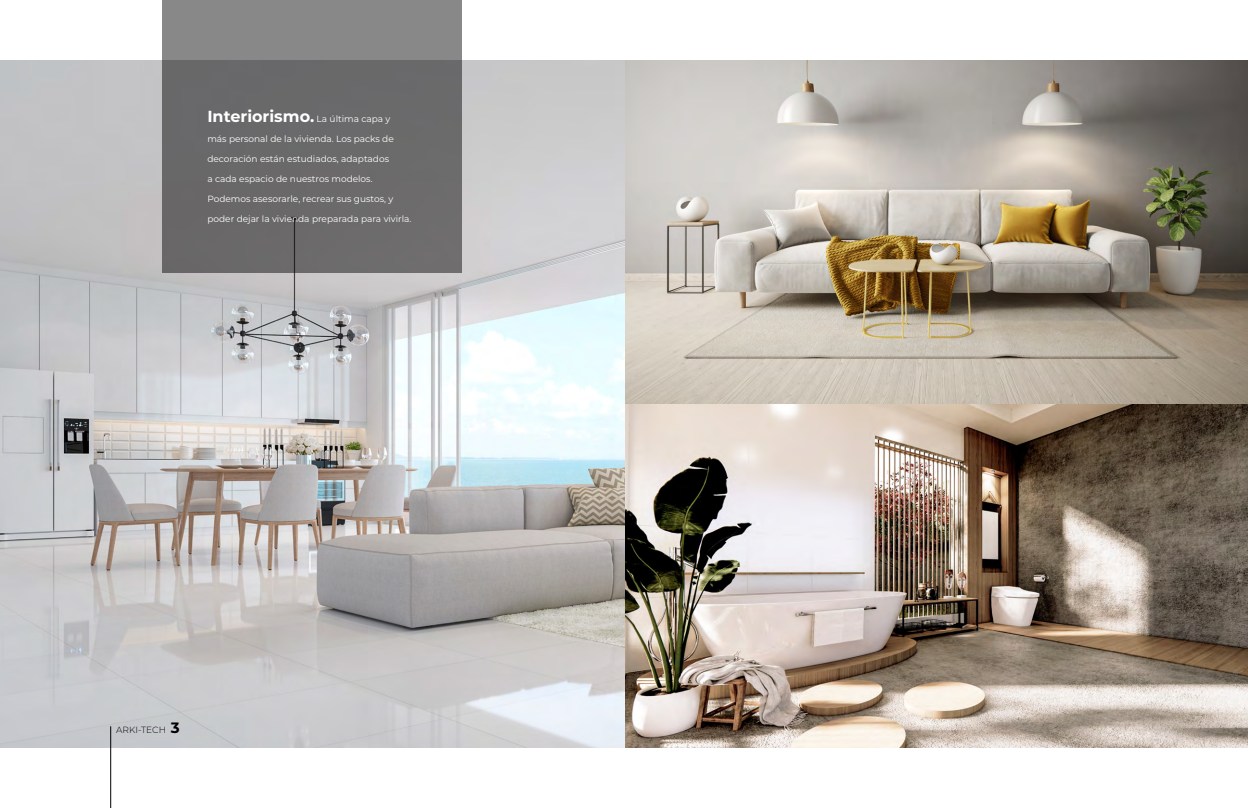
<style>
.page{position:relative;width:1248px;height:808px;background:#fff}
.page>*{position:absolute;margin:0;border:0;box-sizing:border-box;transform-origin:0 0}
.t1{font:700 16px "Montserrat";color:#fff}
.t2{font:9px "Montserrat";color:#fff}
.t3{font:300 9px "Montserrat";color:#000}
.s1{font-weight:400;font-size:9px}
.s2{font-weight:700;font-size:15px}
</style>
<div class="page">
<img style="left:0;top:60px;width:1247px;height:688px">
<svg style="left:162px;top:0;width:300px;height:273px;background:#706f70"></svg>
<hr style="left:110px;top:726px;width:1px;height:82px;background:#000">
<h1 class="t1" style="left:207px;top:105px;width:184px">Interiorismo. <span class="s1">La última capa y</span></h1>
<p class="t2" style="left:207px;top:133px;width:188px">más personal de la vivienda. Los packs de</p>
<p class="t2" style="left:207px;top:153px;width:183px">decoración están estudiados, adaptados</p>
<p class="t2" style="left:207px;top:173px;width:167px">a cada espacio de nuestros modelos.</p>
<p class="t2" style="left:207px;top:193px;width:187px">Podemos asesorarle, recrear sus gustos, y</p>
<p class="t2" style="left:207px;top:213px;width:205px">poder dejar la vivienda preparada para vivirla.</p>
<p class="t3" style="left:116px;top:723px;width:65px">ARKI-TECH <span class="s2">3</span></p>
</div>
